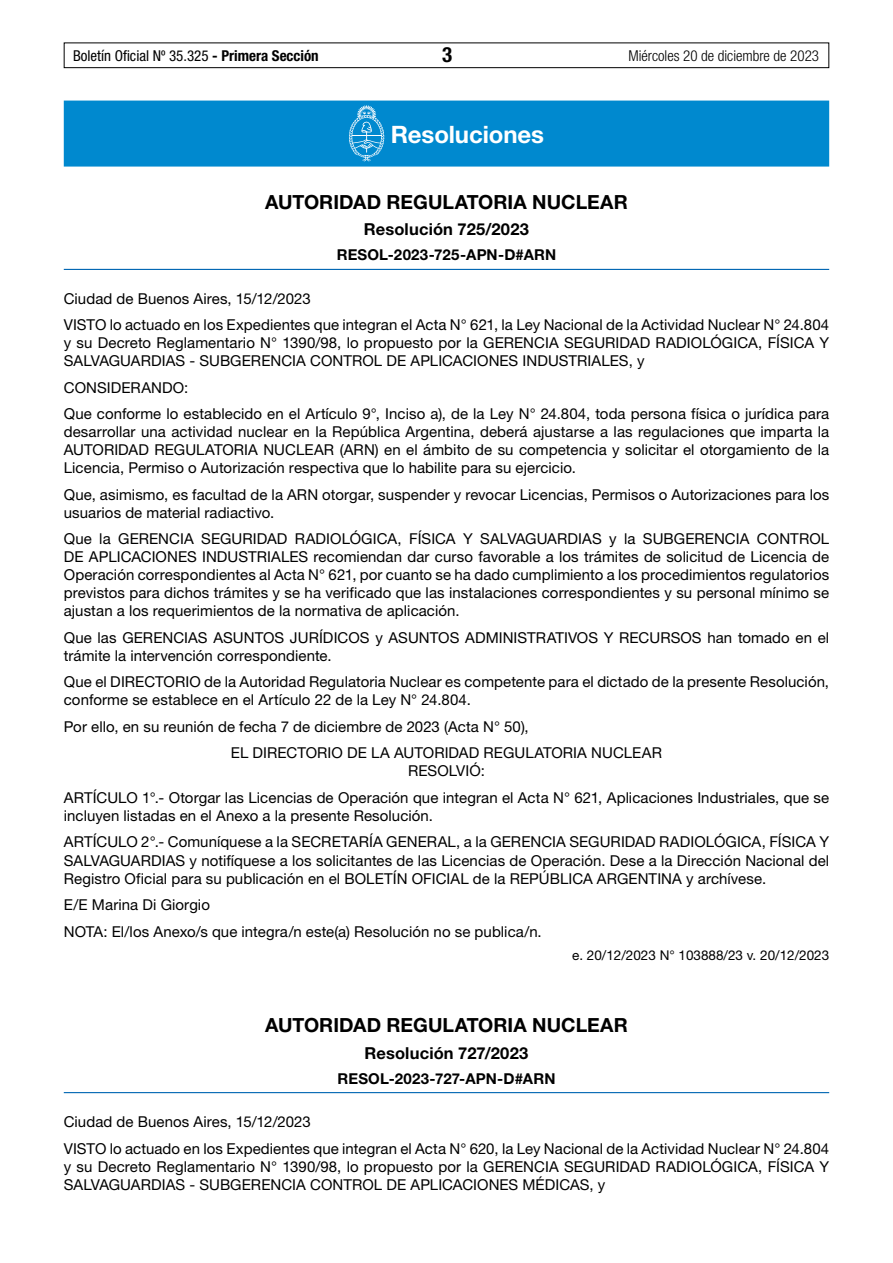
<style>
.page{position:relative;width:893px;height:1263px;background:#fff}
.page>*{position:absolute;margin:0;border:0;box-sizing:border-box;transform-origin:0 0}
.t1{font:700 24px "Helvetica Neue LT Std";letter-spacing:-.005em;color:#fff}
.t2{font:700 condensed 21px "Helvetica Neue LT Std";color:#000}
.t3{font:700 19.5px "Helvetica Neue LT Std";color:#000}
.t4{font:700 16.5px "Helvetica Neue LT Std";letter-spacing:.01em;color:#000}
.t5{font:15px/18px "Helvetica Neue LT Std";letter-spacing:.005em;color:#000}
.t6{font:700 15px "Helvetica Neue LT Std";letter-spacing:.01em;color:#000}
.t7{font:condensed 15px "Helvetica Neue LT Std";color:#000}
.t8{font:300 condensed 15px "Helvetica Neue LT Std";color:#000}
.t9{font:13.5px "Helvetica Neue LT Std";color:#000}
.s1{font-weight:700}
</style>
<div class="page">
<div style="left:64px;top:43px;width:765px;height:25px;border:1px solid #000"></div>
<div style="left:64px;top:101px;width:765px;height:66px;background:#0089cf"></div>
<hr style="left:64px;top:269px;width:765px;height:1px;background:#0066b3">
<hr style="left:64px;top:1092px;width:765px;height:1px;background:#0066b3">
<svg style="left:349px;top:105px;width:35px;height:56px"></svg>
<p class="t7" style="left:73px;top:47px;width:247px">Boletín Oficial Nº 35.325 <span class="s1">- Primera Sección</span></p>
<h2 class="t2" style="left:442px;top:42px;width:12px">3</h2>
<p class="t8" style="left:628px;top:47px;width:192px">Miércoles 20 de diciembre de 2023</p>
<h1 class="t1" style="left:391px;top:120px;width:155px">Resoluciones</h1>
<h3 class="t3" style="left:265px;top:190px;width:364px">AUTORIDAD REGULATORIA NUCLEAR</h3>
<p class="t4" style="left:364px;top:219px;width:167px">Resolución 725/2023</p>
<p class="t6" style="left:337px;top:246px;width:221px">RESOL-2023-725-APN-D#ARN</p>
<p class="t5" style="left:64px;top:285px;width:767px;line-height:26.5px">Ciudad de Buenos Aires, 15/12/2023<br>VISTO lo actuado en los Expedientes que integran el Acta N° 621, la Ley Nacional de la Actividad Nuclear N° 24.804</p>
<p class="t5" style="left:64px;top:334px;width:767px">y su Decreto Reglamentario N° 1390/98, lo propuesto por la GERENCIA SEGURIDAD RADIOLÓGICA, FÍSICA Y<br>SALVAGUARDIAS - SUBGERENCIA CONTROL DE APLICACIONES INDUSTRIALES, y</p>
<p class="t5" style="left:64px;top:374px;width:767px;line-height:26.5px">CONSIDERANDO:<br>Que conforme lo establecido en el Artículo 9°, Inciso a), de la Ley N° 24.804, toda persona física o jurídica para</p>
<p class="t5" style="left:64px;top:423px;width:767px;text-align:justify">desarrollar una actividad nuclear en la República Argentina, deberá ajustarse a las regulaciones que imparta la AUTORIDAD REGULATORIA NUCLEAR (ARN) en el ámbito de su competencia y solicitar el otorgamiento de la Licencia, Permiso o Autorización respectiva que lo habilite para su ejercicio.</p>
<p class="t5" style="left:64px;top:485px;width:767px">Que, asimismo, es facultad de la ARN otorgar, suspender y revocar Licencias, Permisos o Autorizaciones para los usuarios de material radiactivo.</p>
<p class="t5" style="left:64px;top:530px;width:767px;text-align:justify">Que la GERENCIA SEGURIDAD RADIOLÓGICA, FÍSICA Y SALVAGUARDIAS y la SUBGERENCIA CONTROL DE APLICACIONES INDUSTRIALES recomiendan dar curso favorable a los trámites de solicitud de Licencia de Operación correspondientes al Acta N° 621, por cuanto se ha dado cumplimiento a los procedimientos regulatorios previstos para dichos trámites y se ha verificado que las instalaciones correspondientes y su personal mínimo se ajustan a los requerimientos de la normativa de aplicación.</p>
<p class="t5" style="left:64px;top:628px;width:767px">Que las GERENCIAS ASUNTOS JURÍDICOS y ASUNTOS ADMINISTRATIVOS Y RECURSOS han tomado en el trámite la intervención correspondiente.</p>
<p class="t5" style="left:64px;top:673px;width:767px">Que el DIRECTORIO de la Autoridad Regulatoria Nuclear es competente para el dictado de la presente Resolución, conforme se establece en el Artículo 22 de la Ley N° 24.804.</p>
<p class="t5" style="left:231px;top:713px;width:433px;line-height:26.5px;text-indent:-167px">Por ello, en su reunión de fecha 7 de diciembre de 2023 (Acta N° 50),<br>EL DIRECTORIO DE LA AUTORIDAD REGULATORIA NUCLEAR</p>
<p class="t5" style="left:64px;top:758px;width:767px;line-height:26.5px;text-align:center">RESOLVIÓ:<br>ARTÍCULO 1°.- Otorgar las Licencias de Operación que integran el Acta N° 621, Aplicaciones Industriales, que se</p>
<p class="t5" style="left:64px;top:802px;width:767px;line-height:26.5px">incluyen listadas en el Anexo a la presente Resolución.<br>ARTÍCULO 2°.- Comuníquese a la SECRETARÍA GENERAL, a la GERENCIA SEGURIDAD RADIOLÓGICA, FÍSICA Y</p>
<p class="t5" style="left:64px;top:851px;width:767px">SALVAGUARDIAS y notifíquese a los solicitantes de las Licencias de Operación. Dese a la Dirección Nacional del<br>Registro Oficial para su publicación en el BOLETÍN OFICIAL de la REPÚBLICA ARGENTINA y archívese.</p>
<p class="t5" style="left:64px;top:891px;width:479px;line-height:26.5px">E/E Marina Di Giorgio<br>NOTA: El/los Anexo/s que integra/n este(a) Resolución no se publica/n.</p>
<p class="t9" style="left:572px;top:947px;width:259px">e. 20/12/2023 N° 103888/23 v. 20/12/2023</p>
<h3 class="t3" style="left:265px;top:1013px;width:364px">AUTORIDAD REGULATORIA NUCLEAR</h3>
<p class="t4" style="left:365px;top:1042px;width:165px">Resolución 727/2023</p>
<p class="t6" style="left:337px;top:1069px;width:219px">RESOL-2023-727-APN-D#ARN</p>
<p class="t5" style="left:64px;top:1108px;width:767px;line-height:26.5px">Ciudad de Buenos Aires, 15/12/2023<br>VISTO lo actuado en los Expedientes que integran el Acta N° 620, la Ley Nacional de la Actividad Nuclear N° 24.804</p>
<p class="t5" style="left:64px;top:1157px;width:767px">y su Decreto Reglamentario N° 1390/98, lo propuesto por la GERENCIA SEGURIDAD RADIOLÓGICA, FÍSICA Y<br>SALVAGUARDIAS - SUBGERENCIA CONTROL DE APLICACIONES MÉDICAS, y</p>
</div>
